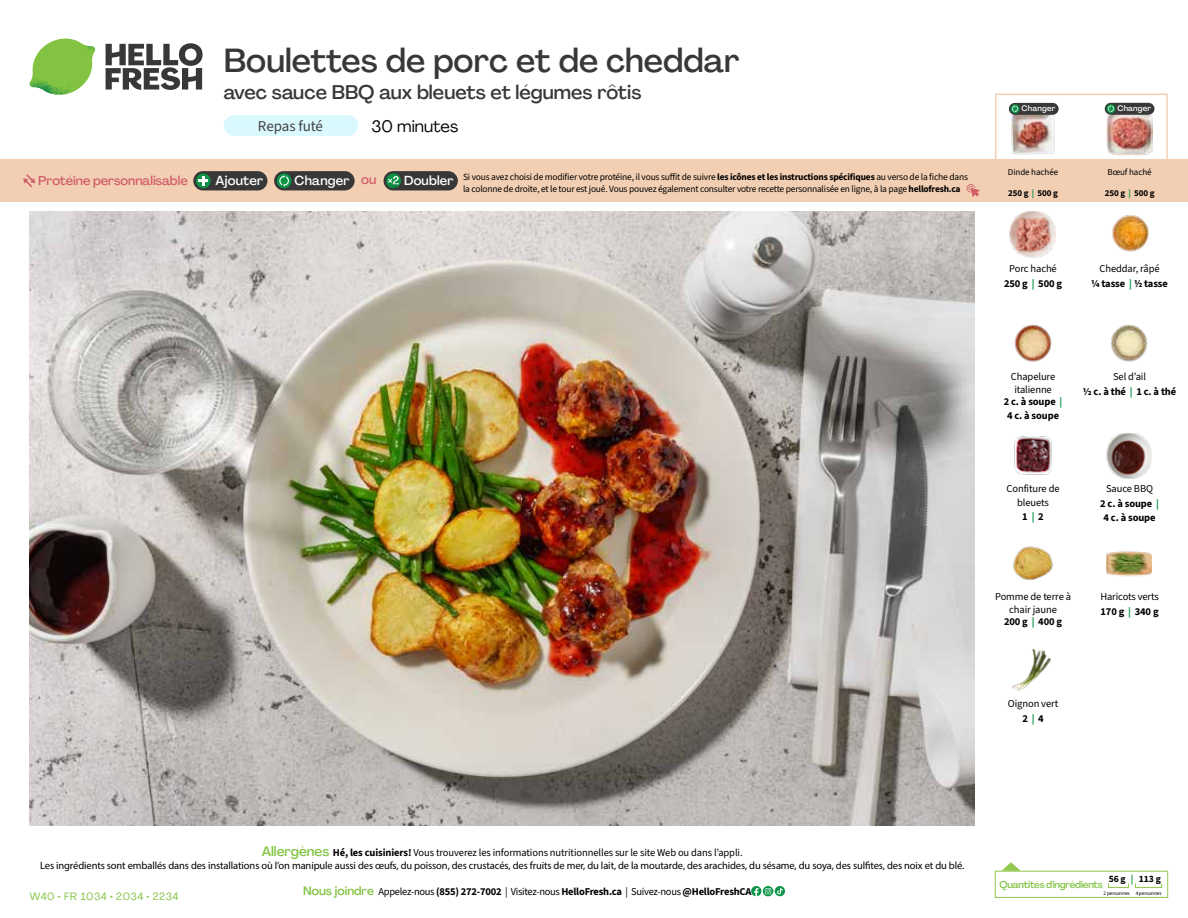
<style>
.page{position:relative;width:1188px;height:918px;background:#fff}
.page>*{position:absolute;margin:0;border:0;box-sizing:border-box;transform-origin:0 0}
.t1{font:500 33px "Agrandir";color:#383839}
.t2{font:500 19.5px "Agrandir";color:#383839}
.t3{font:16.5px "Agrandir";color:#000}
.t4{font:15px "Source Sans 3";letter-spacing:-.01em;color:#414042}
.t5{font:500 12.9px "Agrandir";letter-spacing:.015em;color:#fff}
.t6{font:500 12.75px "Agrandir";letter-spacing:-.005em;color:#d15f6a}
.t7{font:10.5px/13.5px "Source Sans 3";letter-spacing:-.01em;color:#000;text-align:center}
.t8{font:700 10.5px/14.9px "Source Sans 3";letter-spacing:-.015em;color:#000;text-align:center}
.t9{font:10.5px "Myriad Pro";letter-spacing:-.01em;color:#000}
.t10{font:10.5px "Agrandir";letter-spacing:.05em;color:#82c341}
.t11{font:500 9.75px "Agrandir";letter-spacing:-.025em;color:#82c341}
.t12{font:700 9.6px "Source Sans 3";color:#000}
.t13{font:9.45px/12px "Source Sans 3";letter-spacing:-.02em;color:#000}
.t14{font:9px "Source Sans 3";letter-spacing:-.01em;color:#000}
.t15{font:700 9px "Source Sans 3";letter-spacing:-.01em;color:#000}
.t16{font:500 7.95px "Agrandir";letter-spacing:.02em;color:#fff}
.t17{font:5.25px "Source Sans 3";letter-spacing:-.01em;color:#000}
.s1{color:#d15f6a}
.s2{font-weight:700}
.s3{color:#0b9446}
.s4{font-weight:700;color:#0b9446}
.s5{font-weight:400}
.s6{font-family:"Agrandir";font-weight:500;font-size:13.5px;color:#82c341}
.s7{font-family:"Agrandir";font-weight:500;font-size:12px;color:#82c341}
</style>
<div class="page">
<svg style="left:106px;top:43px;width:97px;height:47px"></svg>
<svg style="left:34px;top:39px;width:59px;height:38px"></svg>
<img style="left:65px;top:39px;width:30px;height:25px">
<img style="left:33px;top:60px;width:56px;height:10px">
<img style="left:29px;top:64px;width:58px;height:31px">
<img style="left:64px;top:70px;width:25px;height:24px">
<img style="left:30px;top:211px;width:945px;height:615px">
<svg style="left:775px;top:886px;width:10px;height:10px"></svg>
<svg style="left:751px;top:886px;width:32px;height:10px"></svg>
<svg style="left:1002px;top:862px;width:19px;height:9px"></svg>
<div style="left:995px;top:871px;width:173px;height:27px;border:1px solid #91c84e"></div>
<div style="left:1108px;top:883px;width:21px;height:5px;border:1px solid #91c84e"></div>
<div style="left:1135px;top:883px;width:27px;height:5px;border:1px solid #91c84e"></div>
<img style="left:1014px;top:324px;width:38px;height:38px">
<img style="left:1110px;top:324px;width:38px;height:38px">
<img style="left:1014px;top:436px;width:38px;height:39px">
<img style="left:1106px;top:433px;width:46px;height:46px">
<img style="left:1013px;top:546px;width:40px;height:34px">
<img style="left:1106px;top:551px;width:46px;height:26px">
<img style="left:1012px;top:648px;width:39px;height:44px">
<img style="left:1112px;top:215px;width:38px;height:37px">
<img style="left:1010px;top:212px;width:45px;height:45px">
<div style="left:0;top:160px;width:1188px;height:42px;background:#f2cfb3"></div>
<svg style="left:23px;top:174px;width:12px;height:13px"></svg>
<div style="left:384px;top:171px;width:74px;height:19px;background:#383839;border-radius:10px"></div>
<svg style="left:386px;top:173px;width:15px;height:15px"></svg>
<div style="left:389px;top:180px;width:11px;height:11px;background:#000;opacity:.35"></div>
<svg style="left:387px;top:176px;width:12px;height:8px"></svg>
<div style="left:274px;top:171px;width:81px;height:19px;background:#383839;border-radius:10px"></div>
<svg style="left:277px;top:173px;width:15px;height:15px"></svg>
<svg style="left:279px;top:175px;width:10px;height:12px"></svg>
<div style="left:193px;top:171px;width:74px;height:19px;background:#383839;border-radius:10px"></div>
<svg style="left:196px;top:173px;width:15px;height:15px"></svg>
<svg style="left:198px;top:176px;width:10px;height:10px"></svg>
<svg style="left:967px;top:184px;width:13px;height:13px"></svg>
<div style="left:995px;top:94px;width:173px;height:69px;border:2px solid #f2cfb3"></div>
<img style="left:1107px;top:114px;width:45px;height:42px">
<img style="left:1011px;top:114px;width:44px;height:41px">
<div style="left:1105px;top:103px;width:49px;height:12px;background:#383839;border-radius:6px"></div>
<svg style="left:1106px;top:104px;width:9px;height:9px"></svg>
<svg style="left:1108px;top:105px;width:6px;height:7px"></svg>
<div style="left:1009px;top:103px;width:50px;height:12px;background:#383839;border-radius:6px"></div>
<svg style="left:1011px;top:104px;width:9px;height:9px"></svg>
<svg style="left:1012px;top:105px;width:6px;height:7px"></svg>
<div style="left:224px;top:115px;width:134px;height:21px;background:#daf9ff;border-radius:10px"></div>
<h1 class="t1" style="left:224px;top:40px;width:518px">Boulettes de porc et de cheddar</h1>
<h2 class="t2" style="left:224px;top:80px;width:419px">avec sauce BBQ aux bleuets et légumes rôtis</h2>
<h3 class="t3" style="left:372px;top:116px;width:88px">30 minutes</h3>
<h3 class="t4" style="left:258px;top:116px;width:67px">Repas futé</h3>
<h3 class="t6" style="left:38px;top:173px;width:151px">Protéine personnalisable</h3>
<h3 class="t5" style="left:216px;top:172px;width:49px">Ajouter</h3>
<h3 class="t5" style="left:295px;top:172px;width:83px">Changer <span class="s1">ou</span></h3>
<h3 class="t5" style="left:404px;top:172px;width:51px">Doubler</h3>
<p class="t13" style="left:463px;top:171px;width:506px">Si vous avez choisi de modifier votre protéine, il vous suffit de suivre <span class="s2">les icônes et les instructions spécifiques</span> au verso de la fiche dans la colonne de droite, et le tour est joué. Vous pouvez également consulter votre recette personnalisée en ligne, à la page <span class="s2">hellofresh.ca</span></p>
<p class="t16" style="left:1022px;top:104px;width:35px">Changer</p>
<p class="t16" style="left:1117px;top:104px;width:35px">Changer</p>
<p class="t14" style="left:1008px;top:167px;width:52px">Dinde hachée</p>
<p class="t15" style="left:1008px;top:187px;width:51px">250 g <span class="s3">|</span> 500 g</p>
<p class="t7" style="left:1004px;top:260px;width:60px;line-height:15.6px">Porc haché<br><span class="s2">250 g</span> <span class="s4">|</span> <span class="s2">500 g</span></p>
<p class="t14" style="left:1108px;top:167px;width:46px">Bœuf haché</p>
<p class="t15" style="left:1105px;top:187px;width:51px">250 g <span class="s3">|</span> 500 g</p>
<p class="t8" style="left:1091px;top:260px;width:78px;line-height:15.6px"><span class="s5">Cheddar, râpé<br></span>¼ tasse <span class="s3">|</span> 1/2 tasse</p>
<p class="t7" style="left:1011px;top:370px;width:46px">Chapelure italienne</p>
<p class="t8" style="left:1004px;top:395px;width:60px;line-height:13.5px">2 c. à soupe <span class="s3">|<br></span>4 c. à soupe</p>
<p class="t8" style="left:1083px;top:369px;width:95px"><span class="s5">Sel d’ail<br></span>½ c. à thé <span class="s3">|</span> 1 c. à thé</p>
<p class="t7" style="left:1007px;top:482px;width:55px">Confiture de bleuets<br><span class="s2">1</span> <span class="s4">|</span> <span class="s2">2</span></p>
<p class="t8" style="left:1100px;top:482px;width:60px"><span class="s5">Sauce BBQ<br></span>2 c. à soupe <span class="s3">|</span></p>
<p class="t8" style="left:1104px;top:510px;width:54px">4 c. à soupe</p>
<p class="t7" style="left:995px;top:590px;width:77px">Pomme de terre à chair jaune</p>
<p class="t8" style="left:1004px;top:614px;width:60px">200 g <span class="s3">|</span> 400 g</p>
<p class="t7" style="left:1008px;top:696px;width:52px;line-height:14.9px">Oignon vert<br><span class="s2">2</span> <span class="s4">|</span> <span class="s2">4</span></p>
<p class="t7" style="left:1100px;top:589px;width:60px;line-height:14.9px;text-align:left">Haricots verts<br><span class="s2">170 g</span> <span class="s4">|</span> <span class="s2">340 g</span></p>
<p class="t7" style="left:262px;top:845px;width:482px"><span class="s6">Allergènes</span> <span class="s2">Hé, les cuisiniers!</span> Vous trouverez les informations nutritionnelles sur le site Web ou dans l’appli.</p>
<p class="t9" style="left:40px;top:859px;width:926px">Les ingrédients sont emballés dans des installations où l’on manipule aussi des œufs, du poisson, des crustacés, des fruits de mer, du lait, de la moutarde, des arachides, du sésame, du soya, des sulfites, des noix et du blé.</p>
<p class="t10" style="left:30px;top:890px;width:150px">W40 • FR 1034 • 2034 • 2234</p>
<p class="t8" style="left:303px;top:884px;width:450px"><span class="s7">Nous joindre</span> <span class="s5">Appelez-nous</span> (855) 272-7002 <span class="s5">| Visitez-nous</span> HelloFresh.ca <span class="s5">| Suivez-nous</span> @HelloFreshCA</p>
<p class="t12" style="left:1109px;top:872px;width:54px">56 g <span class="s3">|</span> 113 g</p>
<p class="t17" style="left:1103px;top:890px;width:60px">2 personnes 4 personnes</p>
<p class="t11" style="left:1000px;top:878px;width:105px">Quantités d'ingrédients</p>
</div>
